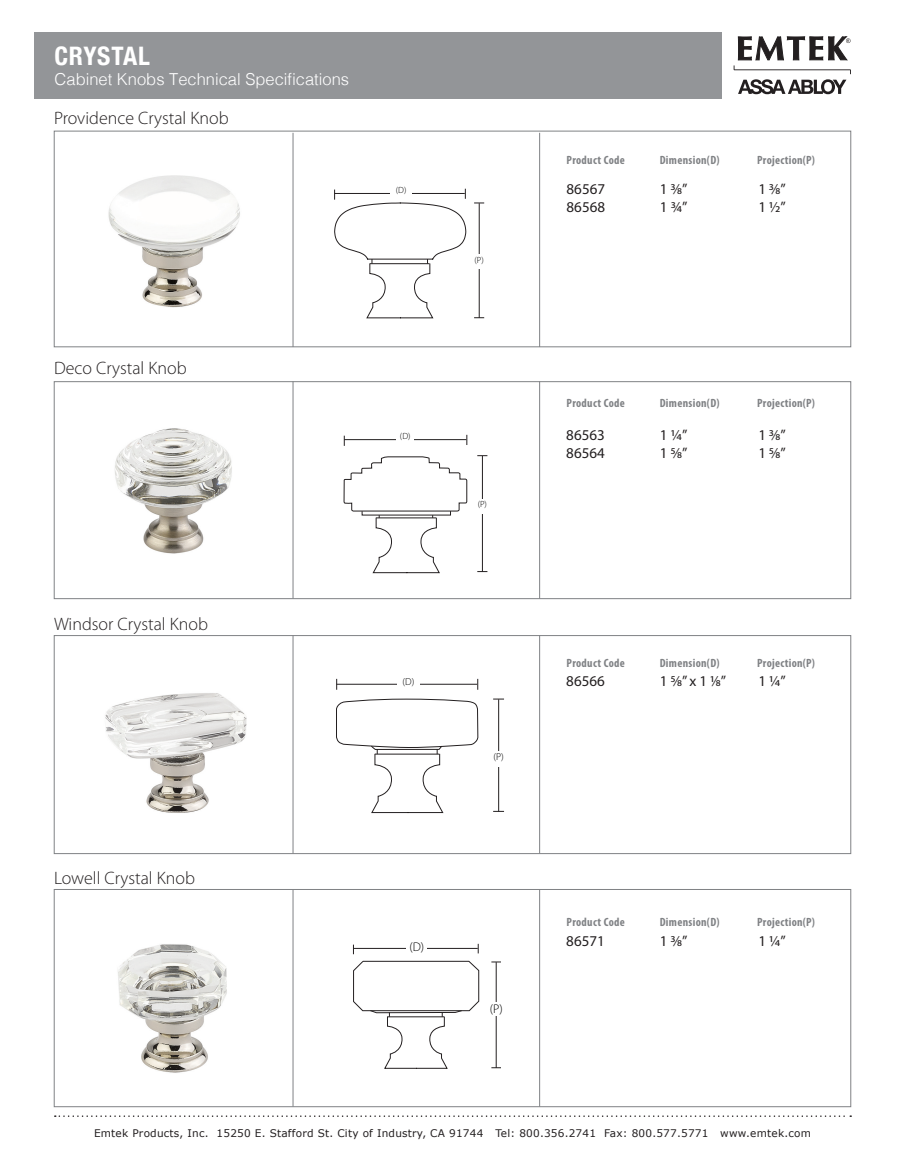
<style>
.page{position:relative;width:905px;height:1175px;background:#fff}
.page>*{position:absolute;margin:0;border:0;box-sizing:border-box;transform-origin:0 0}
.t1{font:700 condensed 25.5px "Helvetica Neue";letter-spacing:.025em;color:#fff}
.t2{font:300 18px "Myriad Pro";color:#231f20}
.t3{font:300 16.5px "Helvetica";color:#fff}
.t4{font:15px "Myriad Pro";color:#231f20}
.t5{font:300 12.6px "Myriad Pro";color:#000}
.t6{font:700 condensed 12px "Myriad Pro";letter-spacing:.025em;color:#808285}
.t7{font:10.5px "Verdana";letter-spacing:.02em;color:#231f20}
.t8{font:300 10.05px "Myriad Pro";color:#000}
.t9{font:300 9px "Myriad Pro";color:#000}
</style>
<div class="page">
<svg style="left:733px;top:36px;width:118px;height:58px"></svg>
<div style="left:34px;top:32px;width:687px;height:67px;background:#939598"></div>
<svg style="left:55px;top:1115px;width:796px;height:1px"></svg>
<hr style="left:293px;top:889px;width:1px;height:217px;background:#808285">
<hr style="left:539px;top:889px;width:1px;height:217px;background:#808285">
<div style="left:54px;top:889px;width:796px;height:217px;border:1px solid #808285"></div>
<hr style="left:293px;top:381px;width:1px;height:217px;background:#808285">
<hr style="left:539px;top:381px;width:1px;height:217px;background:#808285">
<div style="left:54px;top:381px;width:796px;height:218px;border:1px solid #808285"></div>
<hr style="left:293px;top:635px;width:1px;height:218px;background:#808285">
<hr style="left:539px;top:635px;width:1px;height:218px;background:#808285">
<div style="left:54px;top:635px;width:796px;height:218px;border:1px solid #808285"></div>
<hr style="left:293px;top:133px;width:1px;height:214px;background:#808285">
<hr style="left:539px;top:133px;width:1px;height:214px;background:#808285">
<div style="left:54px;top:131px;width:796px;height:216px;border:1px solid #808285"></div>
<hr style="left:479px;top:203px;width:1px;height:115px;background:#231f20">
<div style="left:468px;top:255px;width:21px;height:14px;background:#fff"></div>
<svg style="left:334px;top:189px;width:132px;height:129px"></svg>
<img style="left:115px;top:428px;width:117px;height:126px">
<img style="left:118px;top:944px;width:109px;height:129px">
<img style="left:105px;top:693px;width:142px;height:120px">
<img style="left:108px;top:175px;width:132px;height:133px">
<hr style="left:336px;top:684px;width:141px;height:1px;background:#231f20">
<div style="left:397px;top:677px;width:23px;height:14px;background:#fff"></div>
<hr style="left:498px;top:699px;width:1px;height:112px;background:#231f20">
<div style="left:487px;top:751px;width:23px;height:15px;background:#fff"></div>
<svg style="left:336px;top:698px;width:142px;height:115px"></svg>
<hr style="left:353px;top:948px;width:124px;height:1px;background:#231f20">
<div style="left:406px;top:941px;width:21px;height:12px;background:#fff"></div>
<hr style="left:496px;top:962px;width:1px;height:106px;background:#231f20">
<div style="left:486px;top:1002px;width:20px;height:13px;background:#fff"></div>
<svg style="left:353px;top:960px;width:126px;height:108px"></svg>
<hr style="left:344px;top:439px;width:122px;height:1px;background:#231f20">
<div style="left:396px;top:432px;width:18px;height:12px;background:#fff"></div>
<hr style="left:482px;top:456px;width:1px;height:115px;background:#231f20">
<div style="left:471px;top:499px;width:22px;height:14px;background:#fff"></div>
<svg style="left:343px;top:456px;width:124px;height:117px"></svg>
<p class="t1" style="left:55px;top:35px;width:97px">CRYSTAL</p>
<p class="t3" style="left:55px;top:65px;width:296px">Cabinet Knobs Technical Specifications</p>
<p class="t2" style="left:54px;top:107px;width:176px">Providence Crystal Knob</p>
<p class="t2" style="left:54px;top:357px;width:134px">Deco Crystal Knob</p>
<p class="t2" style="left:54px;top:613px;width:155px">Windsor Crystal Knob</p>
<p class="t2" style="left:54px;top:866px;width:143px">Lowell Crystal Knob</p>
<p class="t6" style="left:566px;top:152px;width:60px">Product Code</p>
<p class="t6" style="left:659px;top:152px;width:61px">Dimension(D)</p>
<p class="t6" style="left:757px;top:152px;width:59px">Projection(P)</p>
<p class="t9" style="left:396px;top:184px;width:12px">(D)</p>
<p class="t4" style="left:566px;top:180px;width:40px">86567</p>
<p class="t4" style="left:566px;top:198px;width:40px">86568</p>
<p class="t4" style="left:660px;top:180px;width:29px">1 3/8”</p>
<p class="t4" style="left:660px;top:198px;width:29px">1 3/4”</p>
<p class="t4" style="left:758px;top:180px;width:29px">1 3/8”</p>
<p class="t4" style="left:758px;top:198px;width:29px">1 1/2”</p>
<p class="t9" style="left:474px;top:254px;width:11px">(P)</p>
<p class="t6" style="left:566px;top:396px;width:60px">Product Code</p>
<p class="t6" style="left:659px;top:396px;width:61px">Dimension(D)</p>
<p class="t6" style="left:757px;top:396px;width:59px">Projection(P)</p>
<p class="t9" style="left:400px;top:430px;width:12px">(D)</p>
<p class="t4" style="left:566px;top:425px;width:40px">86563</p>
<p class="t4" style="left:566px;top:443px;width:40px">86564</p>
<p class="t4" style="left:660px;top:425px;width:29px">1 1/4”</p>
<p class="t4" style="left:660px;top:443px;width:29px">1 5/8”</p>
<p class="t4" style="left:758px;top:425px;width:29px">1 3/8”</p>
<p class="t4" style="left:758px;top:443px;width:29px">1 5/8”</p>
<p class="t9" style="left:477px;top:499px;width:11px">(P)</p>
<p class="t6" style="left:566px;top:655px;width:60px">Product Code</p>
<p class="t6" style="left:659px;top:655px;width:61px">Dimension(D)</p>
<p class="t6" style="left:757px;top:655px;width:59px">Projection(P)</p>
<p class="t8" style="left:402px;top:676px;width:13px">(D)</p>
<p class="t4" style="left:566px;top:671px;width:40px">86566</p>
<p class="t4" style="left:660px;top:671px;width:68px">1 5/8” x 1 1/8”</p>
<p class="t4" style="left:758px;top:671px;width:29px">1 1/4”</p>
<p class="t8" style="left:493px;top:750px;width:12px">(P)</p>
<p class="t6" style="left:566px;top:914px;width:60px">Product Code</p>
<p class="t6" style="left:659px;top:914px;width:61px">Dimension(D)</p>
<p class="t6" style="left:757px;top:914px;width:59px">Projection(P)</p>
<p class="t5" style="left:409px;top:939px;width:16px">(D)</p>
<p class="t4" style="left:566px;top:931px;width:40px">86571</p>
<p class="t4" style="left:660px;top:931px;width:29px">1 3/8”</p>
<p class="t4" style="left:758px;top:931px;width:29px">1 1/4”</p>
<p class="t5" style="left:489px;top:1001px;width:15px">(P)</p>
<p class="t7" style="left:94px;top:1125px;width:718px">Emtek Products, Inc. 15250 E. Stafford St. City of Industry, CA 91744 Tel: 800.356.2741 Fax: 800.577.5771 www.emtek.com</p>
</div>
